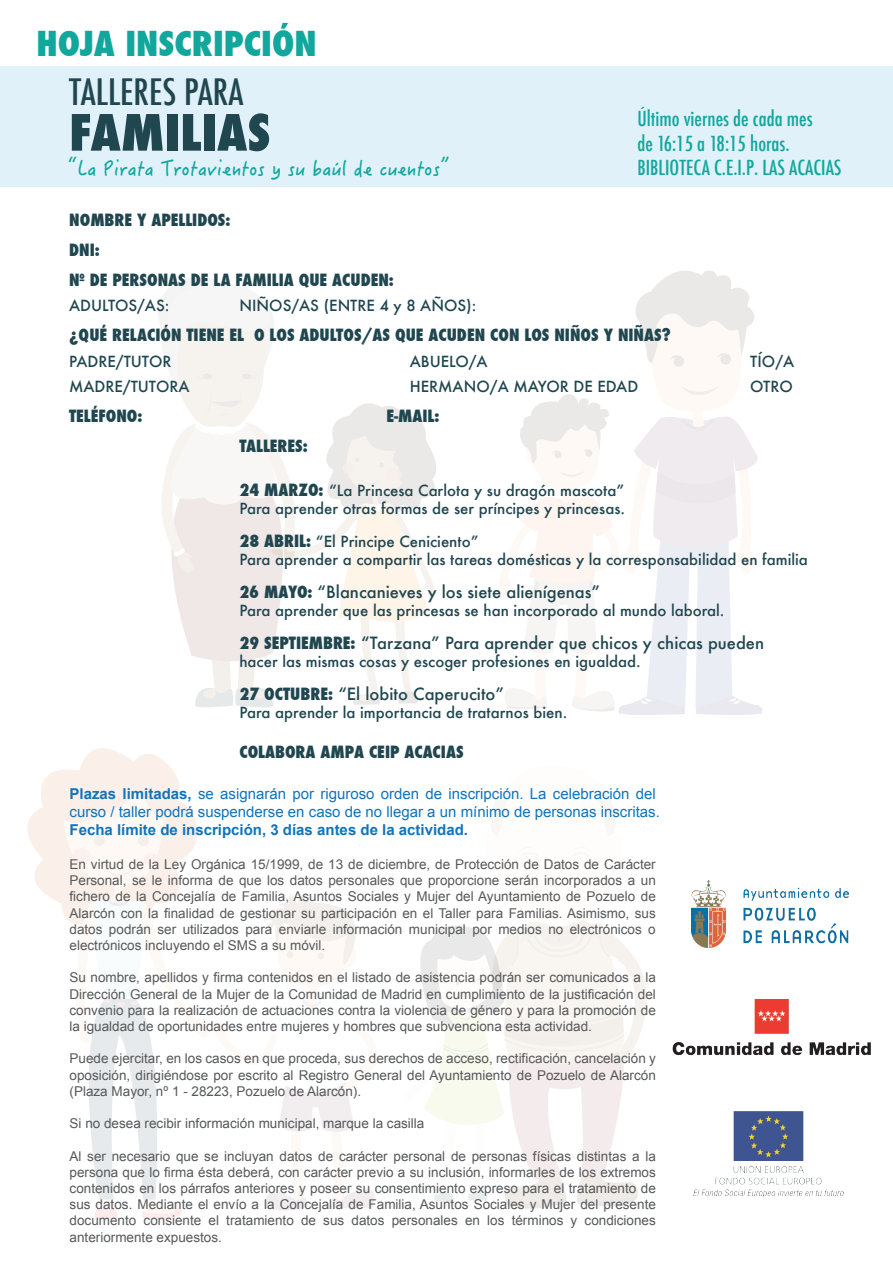
<style>
.page{position:relative;width:893px;height:1263px;background:#fff}
.page>*{position:absolute;margin:0;border:0;box-sizing:border-box;transform-origin:0 0}
.t1{font:800 condensed 48.6px "Futura";color:#204650;scale:1.04 1}
.t2{font:500 condensed 35.55px "Futura";color:#204650;scale:1.04 1}
.t3{font:800 condensed 33.6px "Futura";color:#12a79d;scale:1.04 1}
.t4{font:20.4px "Hanzi Pen SC W5";color:#12a79d}
.t5{font:500 condensed 20.25px/24.3px "Futura";color:#12a79d}
.t6{font:800 condensed 16.5px/30px "Futura";color:#204650}
.t7{font:500 16.5px "Futura";color:#204650}
.t8{font:500 15px/18px "Futura";color:#204650}
.t9{font:15px/18px "Arial";color:#1074bc}
.t10{font:700 15px "Arial";color:#1074bc}
.t11{font:13.5px/16.2px "Arial";color:#57585a;text-align:justify}
.s1{font-weight:800;font-stretch:condensed;font-size:16.5px}
.s2{font-weight:800;font-stretch:condensed}
.s3{font-weight:700}
</style>
<div class="page">
<svg style="left:498px;top:270px;width:264px;height:445px"></svg>
<svg style="left:158px;top:277px;width:278px;height:430px"></svg>
<svg style="left:420px;top:920px;width:227px;height:289px"></svg>
<div style="left:444px;top:990px;width:9px;height:8px;background:#fef9f7;border-radius:50%"></div>
<div style="left:483px;top:987px;width:9px;height:7px;background:#fef9f7;border-radius:50%"></div>
<svg style="left:27px;top:748px;width:350px;height:471px"></svg>
<div style="left:0;top:66px;width:893px;height:121px;background:#e1f1f9"></div>
<img style="left:692px;top:881px;width:157px;height:66px">
<img style="left:672px;top:999px;width:199px;height:57px">
<img style="left:694px;top:1111px;width:150px;height:86px">
<h3 class="t3" style="left:36px;top:21px;width:271px">HOJA INSCRIPCIÓN</h3>
<h2 class="t2" style="left:69px;top:69px;width:169px">TALLERES PARA</h2>
<h1 class="t1" style="left:69px;top:100px;width:195px">FAMILIAS</h1>
<h3 class="t4" style="left:68px;top:155px;width:383px">“La Pirata Trotavientos y su baúl de cuentos”</h3>
<h3 class="t5" style="left:637px;top:107px;width:206px">Último viernes de cada mes<br>de 16:15 a 18:15 horas.<br>BIBLIOTECA C.E.I.P. LAS ACACIAS</h3>
<p class="t6" style="left:69px;top:204px;width:326px">NOMBRE Y APELLIDOS:<br>DNI:<br>Nº DE PERSONAS DE LA FAMILIA QUE ACUDEN:</p>
<p class="t8" style="left:69px;top:296px;width:102px">ADULTOS/AS:</p>
<p class="t8" style="left:239px;top:296px;width:238px">NIÑOS/AS (ENTRE 4 y 8 AÑOS):</p>
<p class="t6" style="left:69px;top:320px;width:603px">¿QUÉ RELACIÓN TIENE EL O LOS ADULTOS/AS QUE ACUDEN CON LOS NIÑOS Y NIÑAS?</p>
<p class="t8" style="left:69px;top:352px;width:104px">PADRE/TUTOR</p>
<p class="t8" style="left:410px;top:352px;width:80px">ABUELO/A</p>
<p class="t8" style="left:750px;top:352px;width:45px">TÍO/A</p>
<p class="t8" style="left:69px;top:377px;width:122px">MADRE/TUTORA</p>
<p class="t8" style="left:410px;top:377px;width:230px">HERMANO/A MAYOR DE EDAD</p>
<p class="t8" style="left:750px;top:377px;width:44px">OTRO</p>
<p class="t6" style="left:69px;top:401px;width:75px">TELÉFONO:</p>
<p class="t6" style="left:239px;top:431px;width:70px">TALLERES:</p>
<p class="t8" style="left:239px;top:481px;width:386px"><span class="s1">24 MARZO:</span> “La Princesa Carlota y su dragón mascota”</p>
<p class="t6" style="left:386px;top:401px;width:54px">E-MAIL:</p>
<p class="t8" style="left:239px;top:499px;width:387px">Para aprender otras formas de ser príncipes y princesas.</p>
<p class="t8" style="left:239px;top:532px;width:570px"><span class="s1">28 ABRIL:</span> “El Principe Ceniciento”<br>Para aprender a compartir las tareas domésticas y la corresponsabilidad en familia</p>
<p class="t7" style="left:239px;top:580px;width:362px"><span class="s2">26 MAYO:</span> “Blancanieves y los siete alienígenas”</p>
<p class="t8" style="left:239px;top:601px;width:487px">Para aprender que las princesas se han incorporado al mundo laboral.</p>
<p class="t7" style="left:239px;top:631px;width:526px"><span class="s2">29 SEPTIEMBRE:</span> “Tarzana” Para aprender que chicos y chicas pueden</p>
<p class="t8" style="left:239px;top:652px;width:403px">hacer las mismas cosas y escoger profesiones en igualdad.</p>
<p class="t7" style="left:239px;top:682px;width:266px"><span class="s2">27 OCTUBRE:</span> “El lobito Caperucito”</p>
<p class="t8" style="left:239px;top:703px;width:329px">Para aprender la importancia de tratarnos bien.</p>
<p class="t6" style="left:239px;top:737px;width:226px">COLABORA AMPA CEIP ACACIAS</p>
<p class="t9" style="left:70px;top:784px;width:592px"><span class="s3">Plazas limitadas,</span> se asignarán por riguroso orden de inscripción. La celebración del curso / taller podrá suspenderse en caso de no llegar a un mínimo de personas inscritas.</p>
<p class="t10" style="left:70px;top:819px;width:400px">Fecha límite de inscripción, 3 días antes de la actividad.</p>
<p class="t11" style="left:70px;top:856px;width:588px">En virtud de la Ley Orgánica 15/1999, de 13 de diciembre, de Protección de Datos de Carácter Personal, se le informa de que los datos personales que proporcione serán incorporados a un fichero de la Concejalía de Familia, Asuntos Sociales y Mujer del Ayuntamiento de Pozuelo de Alarcón con la finalidad de gestionar su participación en el Taller para Familias. Asimismo, sus datos podrán ser utilizados para enviarle información municipal por medios no electrónicos o electrónicos incluyendo el SMS a su móvil.</p>
<p class="t11" style="left:70px;top:969px;width:588px">Su nombre, apellidos y firma contenidos en el listado de asistencia podrán ser comunicados a la Dirección General de la Mujer de la Comunidad de Madrid en cumplimiento de la justificación del convenio para la realización de actuaciones contra la violencia de género y para la promoción de la igualdad de oportunidades entre mujeres y hombres que subvenciona esta actividad.</p>
<p class="t11" style="left:70px;top:1050px;width:588px">Puede ejercitar, en los casos en que proceda, sus derechos de acceso, rectificación, cancelación y oposición, dirigiéndose por escrito al Registro General del Ayuntamiento de Pozuelo de Alarcón (Plaza Mayor, nº 1 - 28223, Pozuelo de Alarcón).</p>
<p class="t11" style="left:70px;top:1115px;width:356px">Si no desea recibir información municipal, marque la casilla</p>
<p class="t11" style="left:70px;top:1148px;width:588px">Al ser necesario que se incluyan datos de carácter personal de personas físicas distintas a la persona que lo firma ésta deberá, con carácter previo a su inclusión, informarles de los extremos contenidos en los párrafos anteriores y poseer su consentimiento expreso para el tratamiento de sus datos. Mediante el envío a la Concejalía de Familia, Asuntos Sociales y Mujer del presente documento consiente el tratamiento de sus datos personales en los términos y condiciones anteriormente expuestos.</p>
</div>
